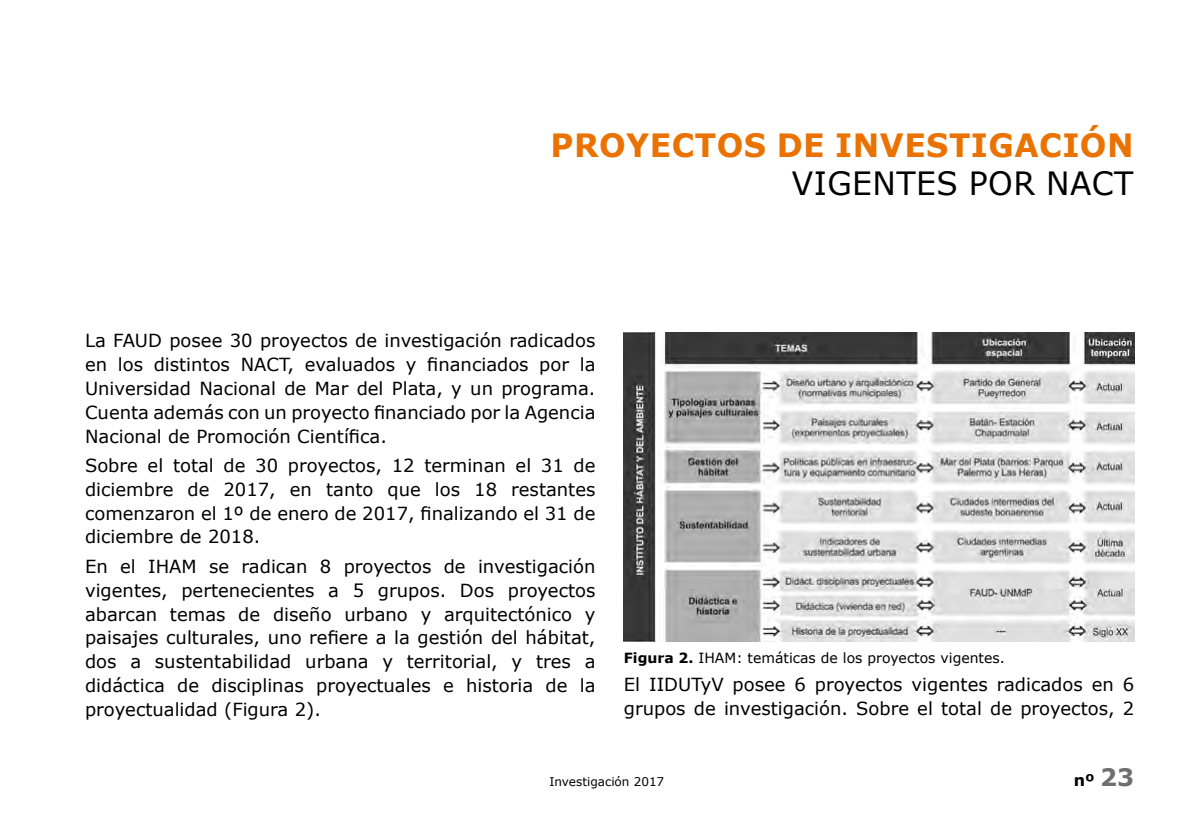
<style>
.page{position:relative;width:1191px;height:840px;background:#fff}
.page>*{position:absolute;margin:0;border:0;box-sizing:border-box;transform-origin:0 0}
.t1{font:700 32px "Verdana";letter-spacing:.015em;color:#ea7200}
.t2{font:32px "Verdana";letter-spacing:.015em;color:#000}
.t3{font:18px/23.8px "Verdana";color:#000;text-align:justify}
.t4{font:700 16px "Verdana";color:#000}
.t5{font:14px "Verdana";color:#000}
.t6{font:12px "Verdana";color:#000}
.s1{font-weight:700}
.s2{font-size:24px;color:#706f6f}
</style>
<div class="page">
<img style="left:624px;top:333px;width:510px;height:308px">
<h1 class="t1" style="left:550px;top:122px;width:584px">PROYECTOS DE INVESTIGACIÓN</h1>
<h1 class="t2" style="left:792px;top:161px;width:343px">VIGENTES POR NACT</h1>
<p class="t3" style="left:85px;top:328px;width:512px">La FAUD posee 30 proyectos de investigación radicados en los distintos NACT, evaluados y financiados por la Universidad Nacional de Mar del Plata, y un programa.<br>Cuenta además con un proyecto financiado por la Agencia Nacional de Promoción Científica.</p>
<p class="t3" style="left:85px;top:453px;width:512px">Sobre el total de 30 proyectos, 12 terminan el 31 de diciembre de 2017, en tanto que los 18 restantes comenzaron el 1º de enero de 2017, finalizando el 31 de diciembre de 2018.</p>
<p class="t3" style="left:85px;top:554px;width:512px">En el IHAM se radican 8 proyectos de investigación vigentes, pertenecientes a 5 grupos. Dos proyectos abarcan temas de diseño urbano y arquitectónico y paisajes culturales, uno refiere a la gestión del hábitat, dos a sustentabilidad urbana y territorial, y tres a didáctica de disciplinas proyectuales e historia de la proyectualidad (Figura 2).</p>
<p class="t5" style="left:624px;top:648px;width:382px"><span class="s1">Figura 2.</span> IHAM: temáticas de los proyectos vigentes.</p>
<p class="t3" style="left:624px;top:671px;width:512px">El IIDUTyV posee 6 proyectos vigentes radicados en 6 grupos de investigación. Sobre el total de proyectos, 2</p>
<p class="t6" style="left:549px;top:772px;width:116px">Investigación 2017</p>
<p class="t4" style="left:1073px;top:768px;width:62px">nº <span class="s2">23</span></p>
</div>
